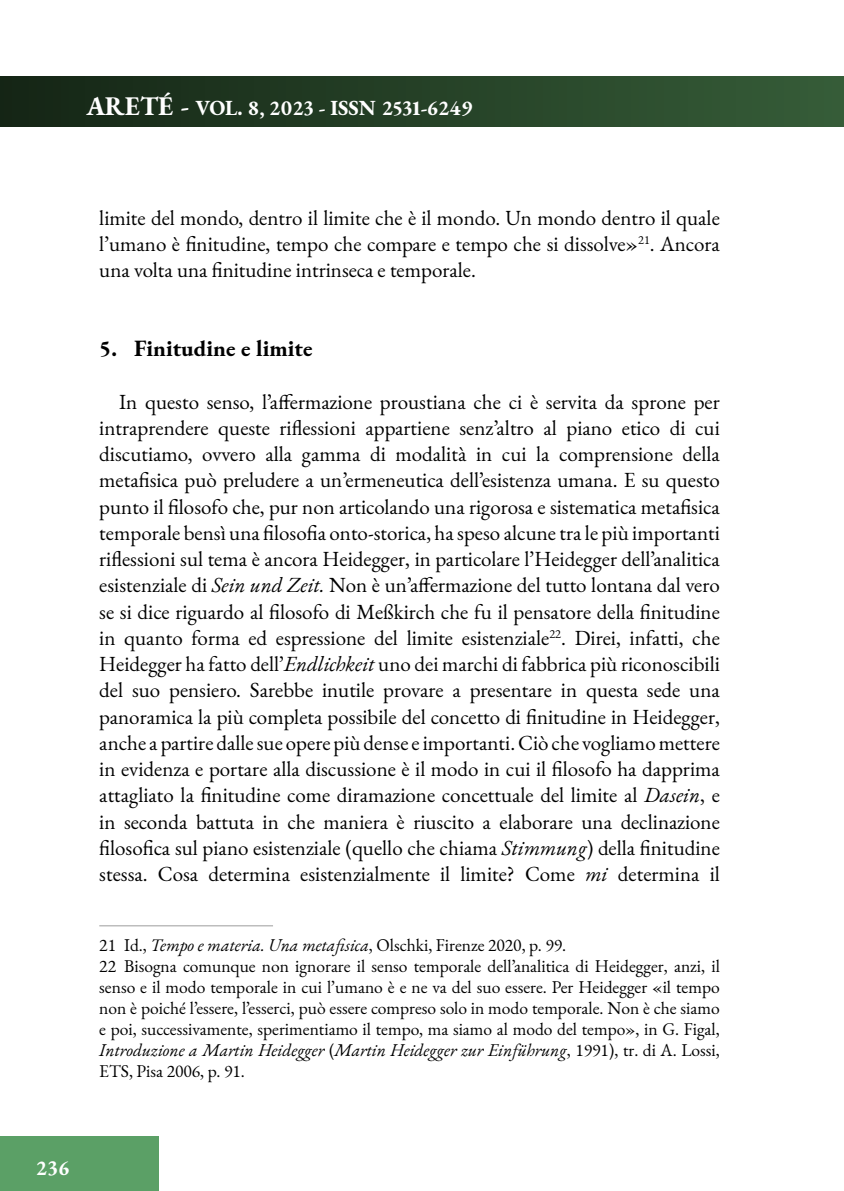
<style>
.page{position:relative;width:844px;height:1191px;background:#fff}
.page>*{position:absolute;margin:0;border:0;box-sizing:border-box;transform-origin:0 0}
.t1{font:700 22.75px "EB Garamond";color:#000}
.t2{font:21px/26.2px "EB Garamond";color:#000;text-align:justify}
.t3{font:700 21px "EB Garamond";color:#fff}
.t4{font:17.5px/21px "EB Garamond";color:#000}
.s1{font-size:26.25px}
.s2{font-style:italic}
</style>
<div class="page">
<div style="left:0;top:77px;width:843px;height:49px;background:linear-gradient(to right,#142515,#365d38)"></div>
<div style="left:0;top:1136px;width:159px;height:55px;background:#5ba066"></div>
<hr style="left:99px;top:925px;width:174px;height:1px;background:#9d9d9c">
<p class="t3" style="left:86px;top:94px;width:388px"><span class="s1">ARETÉ -</span> VOL. 8, 2023 - ISSN 2531-6249</p>
<p class="t2" style="left:99px;top:205px;width:622px">limite del mondo, dentro il limite che è il mondo. Un mondo dentro il quale l’umano è finitudine, tempo che compare e tempo che si dissolve»<sup>21</sup>. Ancora una volta una finitudine intrinseca e temporale.</p>
<p class="t1" style="left:99px;top:334px;width:215px">5. Finitudine e limite</p>
<p class="t2" style="left:99px;top:388px;width:622px;text-indent:20px">In questo senso, l’affermazione proustiana che ci è servita da sprone per intraprendere queste riflessioni appartiene senz’altro al piano etico di cui discutiamo, ovvero alla gamma di modalità in cui la comprensione della metafisica può preludere a un’ermeneutica dell’esistenza umana. E su questo punto il filosofo che, pur non articolando una rigorosa e sistematica metafisica temporale bensì una filosofia onto-storica, ha speso alcune tra le più importanti riflessioni sul tema è ancora Heidegger, in particolare l’Heidegger dell’analitica esistenziale di <span class="s2">Sein und Zeit.</span> Non è un’affermazione del tutto lontana dal vero se si dice riguardo al filosofo di Meßkirch che fu il pensatore della finitudine in quanto forma ed espressione del limite esistenziale<sup>22</sup>. Direi, infatti, che Heidegger ha fatto dell’<span class="s2">Endlichkeit</span> uno dei marchi di fabbrica più riconoscibili del suo pensiero. Sarebbe inutile provare a presentare in questa sede una panoramica la più completa possibile del concetto di finitudine in Heidegger, anche a partire dalle sue opere più dense e importanti. Ciò che vogliamo mettere in evidenza e portare alla discussione è il modo in cui il filosofo ha dapprima attagliato la finitudine come diramazione concettuale del limite al <span class="s2">Dasein</span>, e in seconda battuta in che maniera è riuscito a elaborare una declinazione filosofica sul piano esistenziale (quello che chiama <span class="s2">Stimmung</span>) della finitudine stessa. Cosa determina esistenzialmente il limite? Come <span class="s2">mi</span> determina il</p>
<p class="t4" style="left:99px;top:934px;width:622px">21 Id., <span class="s2">Tempo e materia. Una metafisica</span>, Olschki, Firenze 2020, p. 99.<br>22 Bisogna comunque non ignorare il senso temporale dell’analitica di Heidegger, anzi, il senso e il modo temporale in cui l’umano è e ne va del suo essere. Per Heidegger «il tempo non è poiché l’essere, l’esserci, può essere compreso solo in modo temporale. Non è che siamo e poi, successivamente, sperimentiamo il tempo, ma siamo al modo del tempo», in G. Figal, <span class="s2">Introduzione a Martin Heidegger</span> (<span class="s2">Martin Heidegger zur Einführung</span>, 1991), tr. di A. Lossi, ETS, Pisa 2006, p. 91.</p>
<p class="t3" style="left:36px;top:1154px;width:35px">236</p>
</div>
